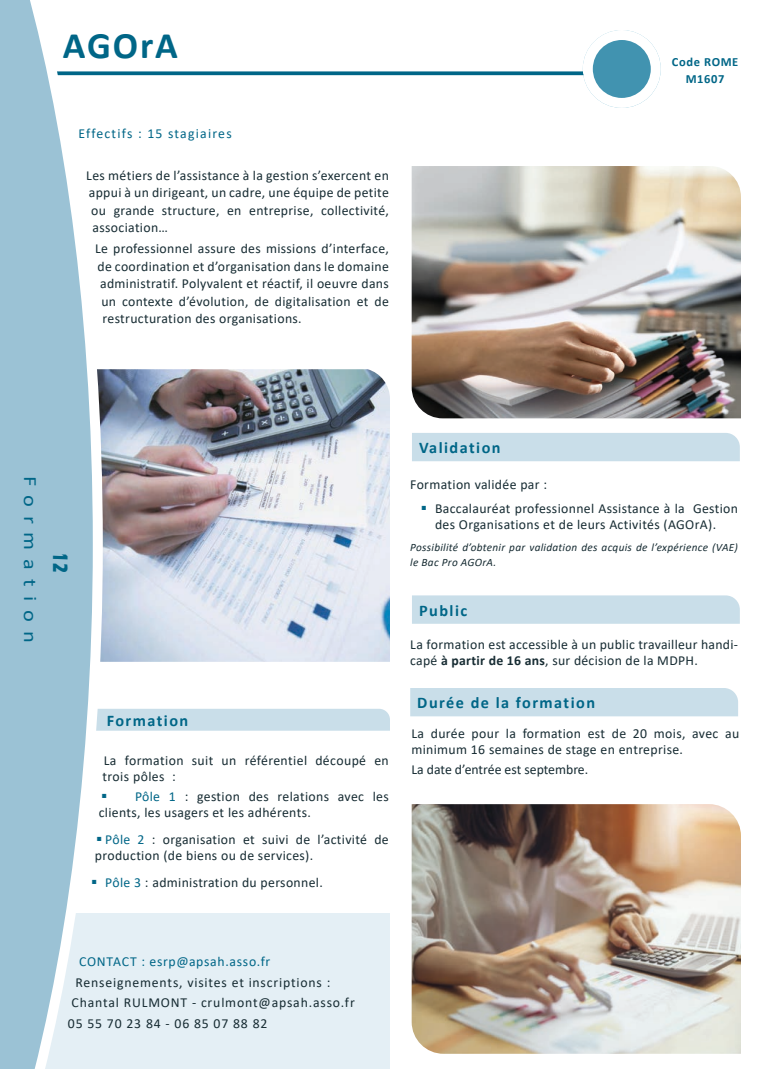
<style>
.page{position:relative;width:780px;height:1088px;background:#fff}
.page>*{position:absolute;margin:0;border:0;box-sizing:border-box;transform-origin:0 0}
.TITRE_FORMATION{font:700 37.5px "Calibri";color:#006687}
.Style_de_paragraphe_6{font:700 21.62px "Eras ITC";color:#006687;scale:.69 1}
.TITRE_FORMATION-2{font:18.75px "Calibri";letter-spacing:.4em;color:#006687;scale:1.2 1}
.sous_titres_blancs{font:700 16.25px "Calibri";letter-spacing:.09em;color:#006687}
.article_noir{font:13.75px/16.2px "Calibri";letter-spacing:.025em;color:#172c33}
.ETAB_ET_CONTACTS{font:13.75px "Calibri";letter-spacing:.06em;color:#172c33}
.article_noir-2{font:13.75px "Calibri";color:#172c33}
.ETAB_ET_CONTACTS-2{font:13.75px "Calibri";letter-spacing:.05em;color:#006687}
.sous_titres_blancs-2{font:13.75px "Calibri";letter-spacing:.09em;color:#006687}
.TITRE_FORMATION-3{font:700 12.5px "Calibri";letter-spacing:.05em;color:#006687}
.article_noir-3{font:italic 11.25px/15px "Calibri";letter-spacing:.025em;color:#172c33}
.s1{color:#006687}
.s2{font-weight:700}
</style>
<div class="page">
<img style="left:103px;top:369px;width:287px;height:293px">
<div style="left:17px;top:913px;width:373px;height:175px;background:#e4eff5"></div>
<div style="left:103px;top:709px;width:287px;height:22px;background:#c9dee9"></div>
<svg style="left:103px;top:71px;width:479px;height:4px;background:#1b7693"></svg>
<svg style="left:0;top:0;width:103px;height:1070px"></svg>
<svg style="left:582px;top:30px;width:79px;height:78px"></svg>
<div style="left:410px;top:688px;width:328px;height:28px;background:#c9dee9"></div>
<svg style="left:412px;top:595px;width:327px;height:29px;background:#cadee9"></svg>
<div style="left:412px;top:433px;width:327px;height:28px;background:#c9dee9"></div>
<img style="left:411px;top:166px;width:330px;height:252px">
<img style="left:411px;top:804px;width:330px;height:250px">
<div style="left:0;top:1070px;width:780px;height:18px;background:#fff"></div>
<svg style="left:97px;top:837px;width:4px;height:4px"></svg>
<svg style="left:92px;top:880px;width:4px;height:4px"></svg>
<p class="TITRE_FORMATION" style="left:63px;top:19px;width:117px">AGOrA</p>
<p class="sous_titres_blancs-2" style="left:79px;top:124px;width:155px">Effectifs : 15 stagiaires</p>
<p class="article_noir" style="left:86px;top:166px;width:304px;line-height:17.5px;text-align:justify">Les métiers de l’assistance à la gestion s’exercent en appui à un dirigeant, un cadre, une équipe de petite ou grande structure, en entreprise, collectivité, association…</p>
<p class="article_noir" style="left:95px;top:240px;width:295px">Le professionnel assure des missions d’interface,</p>
<p class="article_noir" style="left:98px;top:258px;width:293px">de coordination et d’organisation dans le domaine</p>
<p class="article_noir" style="left:100px;top:275px;width:290px">administratif. Polyvalent et réactif, il oeuvre dans</p>
<p class="article_noir" style="left:101px;top:293px;width:289px">un contexte d’évolution, de digitalisation et de</p>
<p class="article_noir" style="left:103px;top:310px;width:201px">restructuration des organisations.</p>
<p class="TITRE_FORMATION-3" style="left:671px;top:53px;width:68px">Code ROME</p>
<p class="TITRE_FORMATION-3" style="left:685px;top:70px;width:40px">M1607</p>
<p class="TITRE_FORMATION-2" style="left:44px;top:476px;width:140px;rotate:90deg">Formation</p>
<p class="Style_de_paragraphe_6" style="left:73px;top:552px;width:31px;rotate:90deg">12</p>
<p class="sous_titres_blancs" style="left:107px;top:709px;width:83px">Formation</p>
<p class="article_noir" style="left:102px;top:752px;width:288px">La formation suit un référentiel découpé en trois pôles :</p>
<p class="article_noir" style="left:99px;top:788px;width:291px;text-indent:36px"><span class="s1">Pôle 1</span> : gestion des relations avec les clients, les usagers et les adhérents.</p>
<p class="article_noir" style="left:95px;top:831px;width:295px;text-indent:10px"><span class="s1">Pôle 2</span> : organisation et suivi de l’activité de production (de biens ou de services).</p>
<p class="article_noir" style="left:105px;top:874px;width:219px"><span class="s1">Pôle 3</span> : administration du personnel.</p>
<p class="sous_titres_blancs" style="left:419px;top:436px;width:83px">Validation</p>
<p class="article_noir" style="left:410px;top:476px;width:138px">Formation validée par :</p>
<p class="article_noir" style="left:435px;top:499px;width:304px">Baccalauréat professionnel Assistance à la Gestion des Organisations et de leurs Activités (AGOrA).</p>
<p class="article_noir-3" style="left:410px;top:539px;width:329px">Possibilité d’obtenir par validation des acquis de l’expérience (VAE) le Bac Pro AGOrA.</p>
<p class="sous_titres_blancs" style="left:419px;top:599px;width:50px">Public</p>
<p class="article_noir" style="left:410px;top:636px;width:329px">La formation est accessible à un public travailleur handi&shy;capé <span class="s2">à partir de 16 ans</span>, sur décision de la MDPH.</p>
<p class="sous_titres_blancs" style="left:417px;top:691px;width:179px">Durée de la formation</p>
<p class="article_noir" style="left:411px;top:725px;width:329px">La durée pour la formation est de 20 mois, avec au minimum 16 semaines de stage en entreprise.</p>
<p class="article_noir-2" style="left:411px;top:760px;width:178px">La date d’entrée est septembre.</p>
<p class="ETAB_ET_CONTACTS-2" style="left:79px;top:952px;width:193px">CONTACT : esrp@apsah.asso.fr</p>
<p class="ETAB_ET_CONTACTS" style="left:75px;top:973px;width:256px">Renseignements, visites et inscriptions :</p>
<p class="ETAB_ET_CONTACTS" style="left:72px;top:993px;width:284px">Chantal RULMONT - crulmont@apsah.asso.fr</p>
<p class="ETAB_ET_CONTACTS" style="left:68px;top:1014px;width:201px">05 55 70 23 84 - 06 85 07 88 82</p>
</div>
